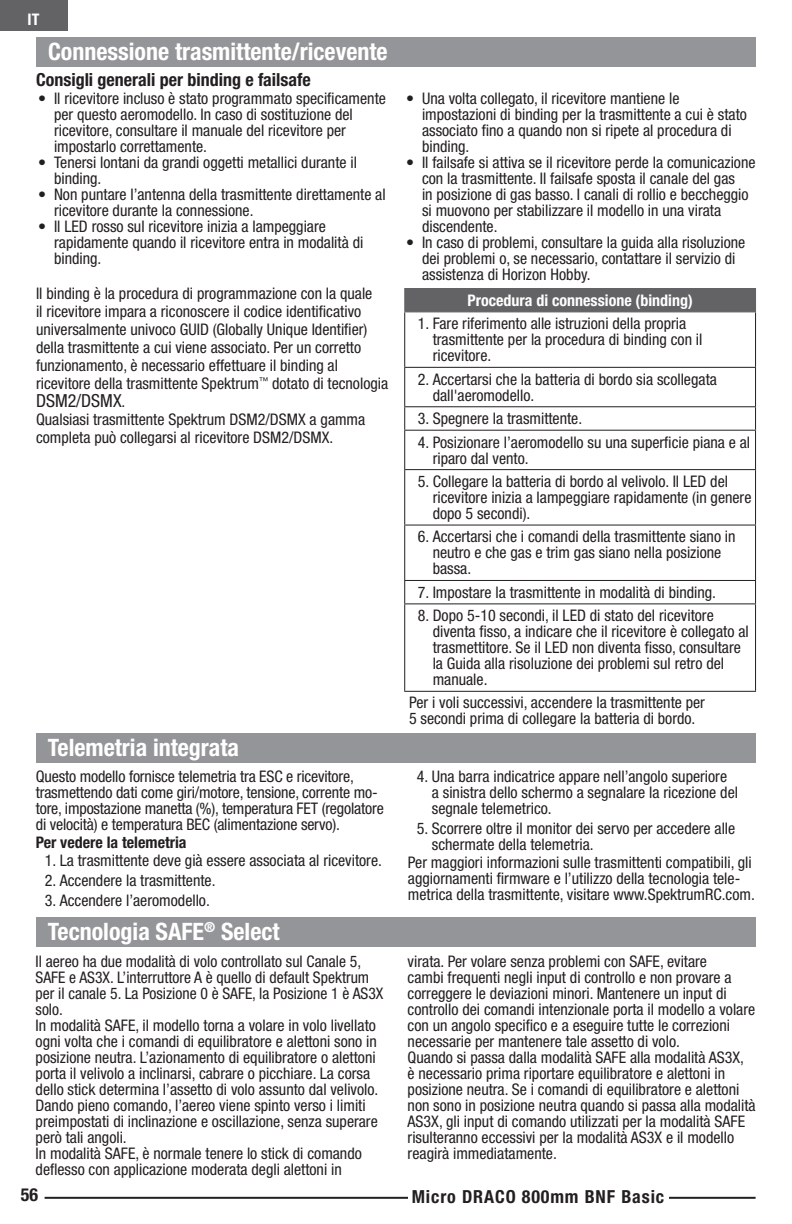
<style>
.page{position:relative;width:792px;height:1224px;background:#fff}
.page>*{position:absolute;margin:0;border:0;box-sizing:border-box;transform-origin:0 0}
.EFL_Main_Header{font:700 condensed 24px "Helvetica Neue LT Std";color:#fff}
.EFL_SM_Sub_Header{font:700 condensed 18px "Helvetica Neue LT Std";color:#231f20}
.EFL_SM_Sub_Header-2{font:700 condensed 18px "Helvetica Neue LT Std";letter-spacing:.05em;color:#231f20}
.EFL_SM_Body_Copy{font:condensed 18px "Helvetica Neue LT Std";color:#231f20}
.EFL_Body_Text{font:condensed 16px/16px "Helvetica Neue LT Std";color:#231f20}
.EFL_SM_Body_Copy-2{font:condensed 16px/18px "Helvetica Neue LT Std";color:#231f20}
.EFL_SM_Table_Header{font:700 condensed 16px "Helvetica Neue LT Std";color:#fff}
.EFL_Sub_Header{font:700 condensed 16px "Helvetica Neue LT Std";color:#231f20}
.s1{font-size:16px}
</style>
<div class="page">
<div style="left:0;top:0;width:67px;height:31px;background:#636366"></div>
<hr style="left:45px;top:1197px;width:711px;height:2px;background:#231f20">
<div style="left:408px;top:1190px;width:260px;height:14px;background:#fff"></div>
<div style="left:36px;top:37px;width:720px;height:30px;background:#939598"></div>
<div style="left:405px;top:288px;width:351px;height:24px;background:#636366"></div>
<svg style="left:405px;top:312px;width:350px;height:379px"></svg>
<hr style="left:404px;top:312px;width:1px;height:55px;background:#231f20">
<hr style="left:755px;top:312px;width:1px;height:55px;background:#231f20">
<hr style="left:404px;top:367px;width:352px;height:1px;background:#231f20">
<hr style="left:404px;top:368px;width:1px;height:38px;background:#231f20">
<hr style="left:755px;top:368px;width:1px;height:38px;background:#231f20">
<hr style="left:404px;top:406px;width:352px;height:1px;background:#231f20">
<svg style="left:404px;top:407px;width:1px;height:23px"></svg>
<svg style="left:755px;top:407px;width:1px;height:23px"></svg>
<hr style="left:404px;top:430px;width:352px;height:1px;background:#231f20">
<hr style="left:404px;top:431px;width:1px;height:38px;background:#231f20">
<hr style="left:755px;top:431px;width:1px;height:38px;background:#231f20">
<hr style="left:404px;top:469px;width:352px;height:1px;background:#231f20">
<hr style="left:404px;top:470px;width:1px;height:55px;background:#231f20">
<hr style="left:755px;top:470px;width:1px;height:55px;background:#231f20">
<hr style="left:404px;top:525px;width:352px;height:1px;background:#231f20">
<hr style="left:404px;top:526px;width:1px;height:54px;background:#231f20">
<hr style="left:755px;top:526px;width:1px;height:54px;background:#231f20">
<hr style="left:404px;top:580px;width:352px;height:1px;background:#231f20">
<svg style="left:404px;top:581px;width:1px;height:22px"></svg>
<svg style="left:755px;top:581px;width:1px;height:22px"></svg>
<hr style="left:404px;top:603px;width:352px;height:1px;background:#231f20">
<hr style="left:404px;top:604px;width:1px;height:87px;background:#231f20">
<hr style="left:755px;top:604px;width:1px;height:87px;background:#231f20">
<hr style="left:404px;top:691px;width:352px;height:1px;background:#231f20">
<hr style="left:404px;top:288px;width:352px;height:1px;background:#636366">
<svg style="left:404px;top:289px;width:1px;height:22px"></svg>
<hr style="left:404px;top:311px;width:352px;height:1px;background:#636366">
<div style="left:36px;top:733px;width:719px;height:30px;background:#939598"></div>
<div style="left:36px;top:917px;width:719px;height:30px;background:#939598"></div>
<p class="EFL_SM_Table_Header" style="left:28px;top:10px;width:13px">IT</p>
<p class="EFL_Main_Header" style="left:48px;top:37px;width:341px">Connessione trasmittente/ricevente</p>
<p class="EFL_SM_Sub_Header" style="left:36px;top:68px;width:276px">Consigli generali per binding e failsafe</p>
<p class="EFL_Body_Text" style="left:54px;top:90px;width:333px;text-indent:-16px">• Il ricevitore incluso è stato programmato specificamente per questo aeromodello. In caso di sostituzione del ricevitore, consultare il manuale del ricevitore per impostarlo correttamente.</p>
<p class="EFL_Body_Text" style="left:54px;top:154px;width:304px;text-indent:-16px">• Tenersi lontani da grandi oggetti metallici durante il binding.</p>
<p class="EFL_Body_Text" style="left:54px;top:186px;width:333px;text-indent:-16px">• Non puntare l’antenna della trasmittente direttamente al ricevitore durante la connessione.</p>
<p class="EFL_Body_Text" style="left:54px;top:218px;width:311px;text-indent:-16px">• Il LED rosso sul ricevitore inizia a lampeggiare rapidamente quando il ricevitore entra in modalità di binding.</p>
<p class="EFL_SM_Body_Copy-2" style="left:36px;top:285px;width:354px">Il binding è la procedura di programmazione con la quale<br>il ricevitore impara a riconoscere il codice identificativo universalmente univoco GUID (Globally Unique Identifier) della trasmittente a cui viene associato. Per un corretto funzionamento, è necessario effettuare il binding al ricevitore della trasmittente Spektrum<sup>™</sup> dotato di tecnologia</p>
<p class="EFL_SM_Body_Copy" style="left:36px;top:391px;width:91px">DSM2/DSMX<span class="s1">.</span></p>
<p class="EFL_SM_Body_Copy-2" style="left:36px;top:411px;width:331px">Qualsiasi trasmittente Spektrum DSM2/DSMX a gamma completa può collegarsi al ricevitore DSM2/DSMX.</p>
<p class="EFL_Main_Header" style="left:48px;top:733px;width:193px">Telemetria integrata</p>
<p class="EFL_Body_Text" style="left:36px;top:768px;width:350px">Questo modello fornisce telemetria tra ESC e ricevitore, trasmettendo dati come giri/motore, tensione, corrente mo&shy;tore, impostazione manetta (%), temperatura FET (regolatore di velocità) e temperatura BEC (alimentazione servo).</p>
<p class="EFL_Sub_Header" style="left:36px;top:833px;width:152px">Per vedere la telemetria</p>
<p class="EFL_Body_Text" style="left:45px;top:852px;width:339px">1. La trasmittente deve già essere associata al ricevitore.</p>
<p class="EFL_Body_Text" style="left:45px;top:872px;width:172px">2. Accendere la trasmittente.</p>
<p class="EFL_Body_Text" style="left:45px;top:892px;width:167px">3. Accendere l’aeromodello.</p>
<p class="EFL_Main_Header" style="left:48px;top:917px;width:233px">Tecnologia SAFE<sup>®</sup> Select</p>
<p class="EFL_Body_Text" style="left:36px;top:953px;width:349px">Il aereo ha due modalità di volo controllato sul Canale 5, SAFE e AS3X. L’interruttore A è quello di default Spektrum per il canale 5. La Posizione 0 è SAFE, la Posizione 1 è AS3X solo.</p>
<p class="EFL_Body_Text" style="left:36px;top:1017px;width:344px">In modalità SAFE, il modello torna a volare in volo livellato ogni volta che i comandi di equilibratore e alettoni sono in posizione neutra. L’azionamento di equilibratore o alettoni porta il velivolo a inclinarsi, cabrare o picchiare. La corsa dello stick determina l’assetto di volo assunto dal velivolo.<br>Dando pieno comando, l’aereo viene spinto verso i limiti preimpostati di inclinazione e oscillazione, senza superare però tali angoli.</p>
<p class="EFL_Body_Text" style="left:36px;top:1145px;width:328px">In modalità SAFE, è normale tenere lo stick di comando deflesso con applicazione moderata degli alettoni in</p>
<p class="EFL_Body_Text" style="left:422px;top:90px;width:326px;text-indent:-16px">• Una volta collegato, il ricevitore mantiene le impostazioni di binding per la trasmittente a cui è stato associato fino a quando non si ripete al procedura di binding.</p>
<p class="EFL_Body_Text" style="left:422px;top:154px;width:335px;text-indent:-16px">• Il failsafe si attiva se il ricevitore perde la comunicazione con la trasmittente. Il failsafe sposta il canale del gas<br>in posizione di gas basso. I canali di rollio e beccheggio si muovono per stabilizzare il modello in una virata discendente.</p>
<p class="EFL_Body_Text" style="left:422px;top:234px;width:325px;text-indent:-16px">• In caso di problemi, consultare la guida alla risoluzione dei problemi o, se necessario, contattare il servizio di assistenza di Horizon Hobby.</p>
<p class="EFL_SM_Table_Header" style="left:467px;top:291px;width:227px">Procedura di connessione (binding)</p>
<p class="EFL_Body_Text" style="left:433px;top:316px;width:271px;text-indent:-15px">1. Fare riferimento alle istruzioni della propria trasmittente per la procedura di binding con il ricevitore.</p>
<p class="EFL_Body_Text" style="left:433px;top:371px;width:286px;text-indent:-15px">2. Accertarsi che la batteria di bordo sia scollegata dall'aeromodello.</p>
<p class="EFL_Body_Text" style="left:418px;top:410px;width:166px">3. Spegnere la trasmittente.</p>
<p class="EFL_Body_Text" style="left:433px;top:434px;width:319px;text-indent:-15px">4. Posizionare l’aeromodello su una superficie piana e al riparo dal vento.</p>
<p class="EFL_Body_Text" style="left:433px;top:473px;width:320px;text-indent:-15px">5. Collegare la batteria di bordo al velivolo. Il LED del ricevitore inizia a lampeggiare rapidamente (in genere dopo 5 secondi).</p>
<p class="EFL_Body_Text" style="left:433px;top:529px;width:304px;text-indent:-15px">6. Accertarsi che i comandi della trasmittente siano in neutro e che gas e trim gas siano nella posizione bassa.</p>
<p class="EFL_Body_Text" style="left:418px;top:584px;width:300px">7. Impostare la trasmittente in modalità di binding.</p>
<p class="EFL_Body_Text" style="left:433px;top:608px;width:318px;text-indent:-15px">8. Dopo 5-10 secondi, il LED di stato del ricevitore diventa fisso, a indicare che il ricevitore è collegato al trasmettitore. Se il LED non diventa fisso, consultare la Guida alla risoluzione dei problemi sul retro del manuale.</p>
<p class="EFL_SM_Body_Copy-2" style="left:409px;top:695px;width:298px;line-height:16px">Per i voli successivi, accendere la trasmittente per<br>5 secondi prima di collegare la batteria di bordo.</p>
<p class="EFL_Body_Text" style="left:432px;top:768px;width:308px;text-indent:-15px">4. Una barra indicatrice appare nell’angolo superiore a sinistra dello schermo a segnalare la ricezione del segnale telemetrico.</p>
<p class="EFL_Body_Text" style="left:432px;top:820px;width:305px;text-indent:-15px">5. Scorrere oltre il monitor dei servo per accedere alle schermate della telemetria.</p>
<p class="EFL_Body_Text" style="left:408px;top:854px;width:349px">Per maggiori informazioni sulle trasmittenti compatibili, gli aggiornamenti firmware e l’utilizzo della tecnologia tele&shy;metrica della trasmittente, visitare www.SpektrumRC.com.</p>
<p class="EFL_Body_Text" style="left:408px;top:953px;width:349px">virata. Per volare senza problemi con SAFE, evitare<br>cambi frequenti negli input di controllo e non provare a correggere le deviazioni minori. Mantenere un input di controllo dei comandi intenzionale porta il modello a volare con un angolo specifico e a eseguire tutte le correzioni necessarie per mantenere tale assetto di volo.</p>
<p class="EFL_Body_Text" style="left:408px;top:1049px;width:350px">Quando si passa dalla modalità SAFE alla modalità AS3X,<br>è necessario prima riportare equilibratore e alettoni in posizione neutra. Se i comandi di equilibratore e alettoni non sono in posizione neutra quando si passa alla modalità AS3X, gli input di comando utilizzati per la modalità SAFE risulteranno eccessivi per la modalità AS3X e il modello reagirà immediatamente.</p>
<p class="EFL_SM_Sub_Header" style="left:21px;top:1184px;width:19px">56</p>
<p class="EFL_SM_Sub_Header-2" style="left:412px;top:1186px;width:254px">Micro DRACO 800mm BNF Basic</p>
</div>
